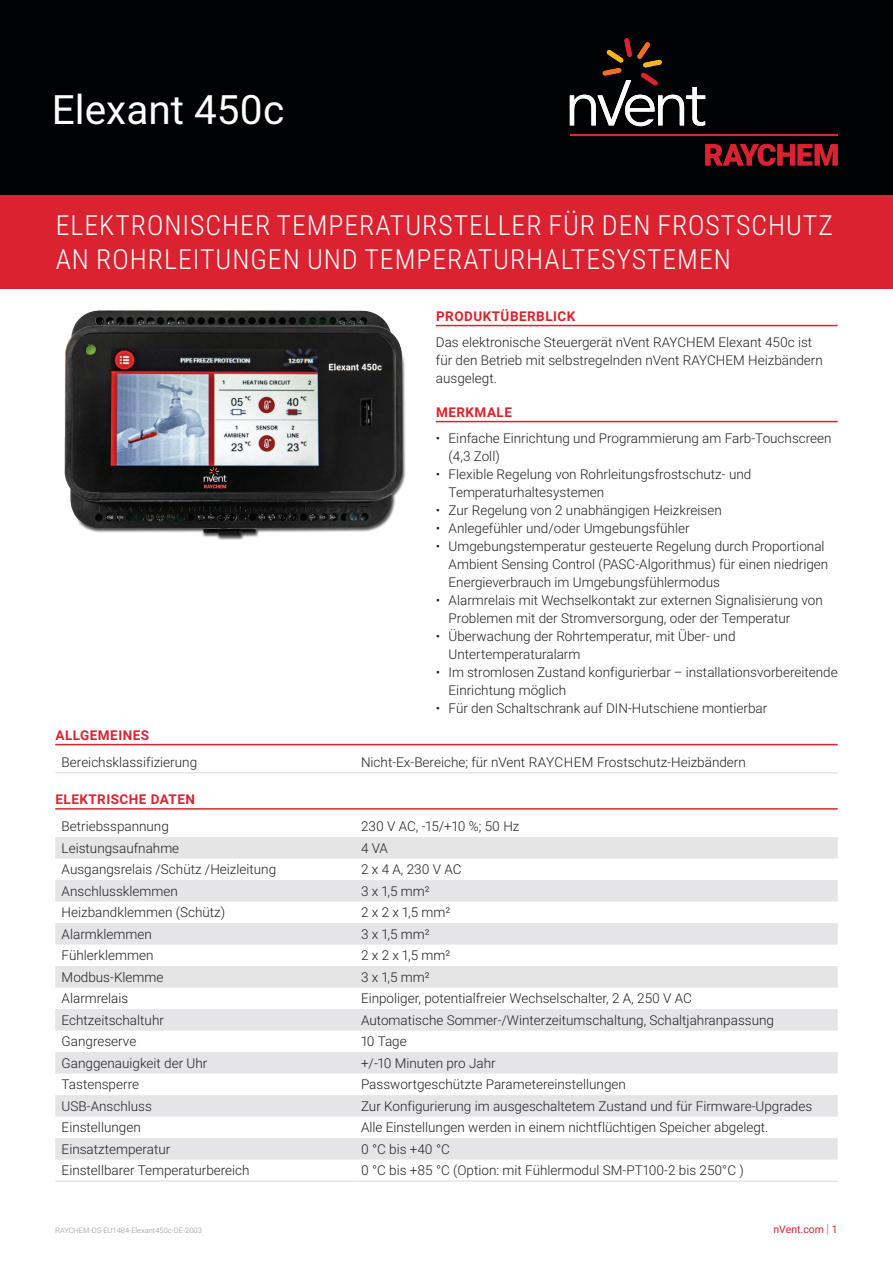
<style>
.page{position:relative;width:893px;height:1263px;background:#fff}
.page>*{position:absolute;margin:0;border:0;box-sizing:border-box;transform-origin:0 0}
.Page_1_Header_-_nVen{font:40.5px "Roboto";color:#fff}
.Page_1_Subhead_White{font:300 27.75px/33.8px "Roboto Condensed";letter-spacing:.035em;color:#fff}
.Text_-_nVent_Data_Sh{font:300 13.5px/18px "Roboto";color:#231f20}
.Subhead_-_nVent_Data{font:700 13.5px "Roboto";letter-spacing:.035em;color:#db2230}
.t1{font:10.5px "Roboto";color:#db2230}
.t2{font:300 7.5px "Roboto";color:#8f959e}
.s1{font-size:12.6px;color:#8f959e}
</style>
<div class="page">
<div style="left:0;top:0;width:893px;height:196px;background:#010203"></div>
<div style="left:0;top:196px;width:893px;height:93px;background:#db2230"></div>
<svg style="left:705px;top:144px;width:133px;height:22px"></svg>
<hr style="left:570px;top:134px;width:268px;height:2px;background:#db2230">
<svg style="left:570px;top:38px;width:135px;height:88px"></svg>
<hr style="left:436px;top:325px;width:402px;height:1px;background:#db2230">
<hr style="left:436px;top:421px;width:402px;height:1px;background:#db2230">
<img style="left:64px;top:310px;width:342px;height:230px">
<svg style="left:55px;top:837px;width:783px;height:322px;fill:#e6e6e9"></svg>
<hr style="left:55px;top:772px;width:300px;height:1px;background:#e5e5e8">
<hr style="left:355px;top:772px;width:483px;height:1px;background:#e5e5e8">
<hr style="left:55px;top:1180px;width:300px;height:2px;background:#e5e5e8">
<hr style="left:355px;top:1180px;width:483px;height:2px;background:#e5e5e8">
<hr style="left:55px;top:744px;width:783px;height:1px;background:#db2230">
<hr style="left:55px;top:808px;width:783px;height:2px;background:#db2230">
<p class="Page_1_Header_-_nVen" style="left:52px;top:81px;width:234px">Elexant 450c</p>
<p class="Page_1_Subhead_White" style="left:56px;top:208px;width:779px">ELEKTRONISCHER TEMPERATURSTELLER FÜR DEN FROSTSCHUTZ<br>AN ROHRLEITUNGEN UND TEMPERATURHALTESYSTEMEN</p>
<p class="Subhead_-_nVent_Data" style="left:436px;top:306px;width:141px">PRODUKTÜBERBLICK</p>
<p class="Text_-_nVent_Data_Sh" style="left:436px;top:333px;width:389px">Das elektronische Steuergerät nVent RAYCHEM Elexant 450c ist für den Betrieb mit selbstregelnden nVent RAYCHEM Heizbändern ausgelegt.</p>
<p class="Subhead_-_nVent_Data" style="left:436px;top:402px;width:77px">MERKMALE</p>
<p class="Text_-_nVent_Data_Sh" style="left:449px;top:429px;width:384px;text-indent:-13px">• Einfache Einrichtung und Programmierung am Farb-Touchscreen (4,3 Zoll)</p>
<p class="Text_-_nVent_Data_Sh" style="left:449px;top:465px;width:304px;text-indent:-13px">• Flexible Regelung von Rohrleitungsfrostschutz- und<br>Temperaturhaltesystemen</p>
<p class="Text_-_nVent_Data_Sh" style="left:436px;top:501px;width:287px">• Zur Regelung von 2 unabhängigen Heizkreisen</p>
<p class="Text_-_nVent_Data_Sh" style="left:436px;top:519px;width:255px">• Anlegefühler und/oder Umgebungsfühler</p>
<p class="Text_-_nVent_Data_Sh" style="left:449px;top:537px;width:381px;text-indent:-13px">• Umgebungstemperatur gesteuerte Regelung durch Proportional<br>Ambient Sensing Control (PASC-Algorithmus) für einen niedrigen<br>Energieverbrauch im Umgebungsfühlermodus</p>
<p class="Text_-_nVent_Data_Sh" style="left:449px;top:591px;width:376px;text-indent:-13px">• Alarmrelais mit Wechselkontakt zur externen Signalisierung von<br>Problemen mit der Stromversorgung, oder der Temperatur</p>
<p class="Text_-_nVent_Data_Sh" style="left:449px;top:627px;width:288px;text-indent:-13px">• Überwachung der Rohrtemperatur, mit Über- und<br>Untertemperaturalarm</p>
<p class="Text_-_nVent_Data_Sh" style="left:449px;top:663px;width:391px;text-indent:-13px">• Im stromlosen Zustand konfigurierbar – installationsvorbereitende<br>Einrichtung möglich</p>
<p class="Text_-_nVent_Data_Sh" style="left:436px;top:699px;width:333px">• Für den Schaltschrank auf DIN-Hutschiene montierbar</p>
<p class="Subhead_-_nVent_Data" style="left:56px;top:725px;width:95px">ALLGEMEINES</p>
<p class="Text_-_nVent_Data_Sh" style="left:62px;top:752px;width:137px">Bereichsklassifizierung</p>
<p class="Text_-_nVent_Data_Sh" style="left:361px;top:752px;width:386px">Nicht-Ex-Bereiche; für nVent RAYCHEM Frostschutz-Heizbändern</p>
<p class="Subhead_-_nVent_Data" style="left:56px;top:790px;width:141px">ELEKTRISCHE DATEN</p>
<p class="Text_-_nVent_Data_Sh" style="left:62px;top:817px;width:109px">Betriebsspannung</p>
<p class="Text_-_nVent_Data_Sh" style="left:361px;top:817px;width:160px">230 V AC, -15/+10 %; 50 Hz</p>
<p class="Text_-_nVent_Data_Sh" style="left:62px;top:838px;width:119px">Leistungsaufnahme</p>
<p class="Text_-_nVent_Data_Sh" style="left:361px;top:838px;width:29px">4 VA</p>
<p class="Text_-_nVent_Data_Sh" style="left:62px;top:860px;width:216px">Ausgangsrelais /Schütz /Heizleitung</p>
<p class="Text_-_nVent_Data_Sh" style="left:361px;top:860px;width:102px">2 x 4 A, 230 V AC</p>
<p class="Text_-_nVent_Data_Sh" style="left:62px;top:881px;width:118px">Anschlussklemmen</p>
<p class="Text_-_nVent_Data_Sh" style="left:361px;top:881px;width:70px">3 x 1,5 mm²</p>
<p class="Text_-_nVent_Data_Sh" style="left:62px;top:903px;width:165px">Heizbandklemmen (Schütz)</p>
<p class="Text_-_nVent_Data_Sh" style="left:361px;top:903px;width:91px">2 x 2 x 1,5 mm²</p>
<p class="Text_-_nVent_Data_Sh" style="left:62px;top:924px;width:92px">Alarmklemmen</p>
<p class="Text_-_nVent_Data_Sh" style="left:361px;top:924px;width:70px">3 x 1,5 mm²</p>
<p class="Text_-_nVent_Data_Sh" style="left:62px;top:946px;width:93px">Fühlerklemmen</p>
<p class="Text_-_nVent_Data_Sh" style="left:361px;top:946px;width:91px">2 x 2 x 1,5 mm²</p>
<p class="Text_-_nVent_Data_Sh" style="left:62px;top:967px;width:103px">Modbus-Klemme</p>
<p class="Text_-_nVent_Data_Sh" style="left:361px;top:967px;width:70px">3 x 1,5 mm²</p>
<p class="Text_-_nVent_Data_Sh" style="left:62px;top:989px;width:68px">Alarmrelais</p>
<p class="Text_-_nVent_Data_Sh" style="left:361px;top:989px;width:332px">Einpoliger, potentialfreier Wechselschalter, 2 A, 250 V AC</p>
<p class="Text_-_nVent_Data_Sh" style="left:62px;top:1010px;width:104px">Echtzeitschaltuhr</p>
<p class="Text_-_nVent_Data_Sh" style="left:361px;top:1010px;width:414px">Automatische Sommer-/Winterzeitumschaltung, Schaltjahranpassung</p>
<p class="Text_-_nVent_Data_Sh" style="left:62px;top:1032px;width:76px">Gangreserve</p>
<p class="Text_-_nVent_Data_Sh" style="left:361px;top:1032px;width:47px">10 Tage</p>
<p class="Text_-_nVent_Data_Sh" style="left:62px;top:1053px;width:147px">Ganggenauigkeit der Uhr</p>
<p class="Text_-_nVent_Data_Sh" style="left:361px;top:1053px;width:136px">+/-10 Minuten pro Jahr</p>
<p class="Text_-_nVent_Data_Sh" style="left:62px;top:1075px;width:79px">Tastensperre</p>
<p class="Text_-_nVent_Data_Sh" style="left:361px;top:1075px;width:266px">Passwortgeschützte Parametereinstellungen</p>
<p class="Text_-_nVent_Data_Sh" style="left:62px;top:1096px;width:92px">USB-Anschluss</p>
<p class="Text_-_nVent_Data_Sh" style="left:361px;top:1096px;width:453px">Zur Konfigurierung im ausgeschaltetem Zustand und für Firmware-Upgrades</p>
<p class="Text_-_nVent_Data_Sh" style="left:62px;top:1118px;width:81px">Einstellungen</p>
<p class="Text_-_nVent_Data_Sh" style="left:361px;top:1118px;width:409px">Alle Einstellungen werden in einem nichtflüchtigen Speicher abgelegt.</p>
<p class="Text_-_nVent_Data_Sh" style="left:62px;top:1139px;width:110px">Einsatztemperatur</p>
<p class="Text_-_nVent_Data_Sh" style="left:361px;top:1139px;width:90px">0 °C bis +40 °C</p>
<p class="Text_-_nVent_Data_Sh" style="left:62px;top:1161px;width:189px">Einstellbarer Temperaturbereich</p>
<p class="Text_-_nVent_Data_Sh" style="left:361px;top:1161px;width:384px">0 °C bis +85 °C (Option: mit Fühlermodul SM-PT100-2 bis 250°C )</p>
<p class="t2" style="left:55px;top:1225px;width:148px">RAYCHEM-DS-EU1484-Elexant450c-DE-2003</p>
<p class="t1" style="left:773px;top:1222px;width:66px">nVent.com <span class="s1">|</span> 1</p>
</div>
